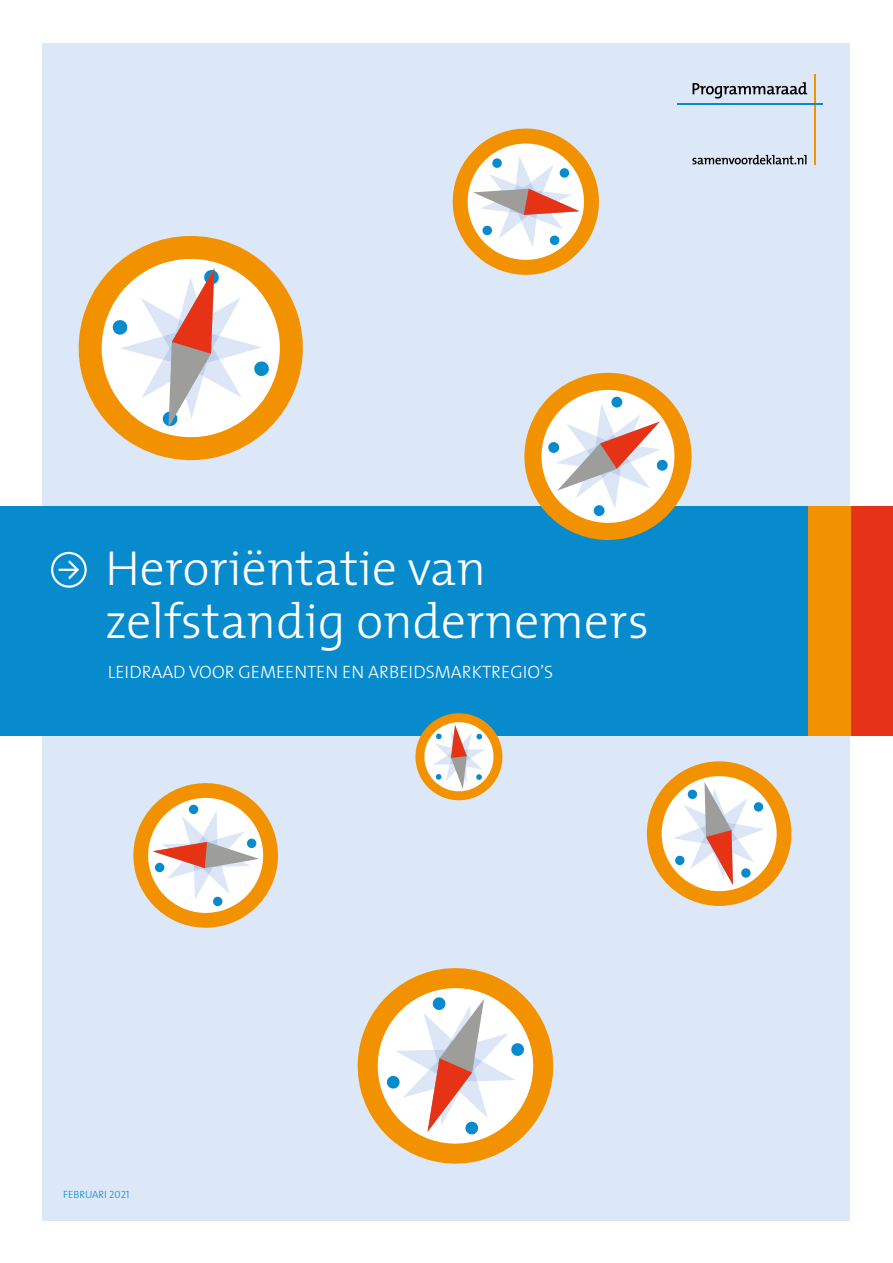
<style>
.page{position:relative;width:893px;height:1263px;background:#fff}
.page>*{position:absolute;margin:0;border:0;box-sizing:border-box;transform-origin:0 0}
.t1{font:300 49.5px "The Mix";color:#fff}
.t2{font:18px "The Mix Light Caps";color:#fff}
.t3{font:10.5px "The Mix Light Caps";color:#088bcc}
</style>
<div class="page">
<div style="left:43px;top:43px;width:807px;height:1177px;background:#dce7f7"></div>
<svg style="left:78px;top:235px;width:225px;height:226px"></svg>
<svg style="left:91px;top:249px;width:199px;height:198px"></svg>
<svg style="left:133px;top:783px;width:145px;height:145px"></svg>
<svg style="left:646px;top:761px;width:146px;height:145px"></svg>
<svg style="left:357px;top:968px;width:197px;height:196px"></svg>
<svg style="left:369px;top:980px;width:172px;height:172px"></svg>
<hr style="left:814px;top:74px;width:2px;height:91px;background:#f39200">
<hr style="left:677px;top:103px;width:145px;height:2px;background:#088bcc">
<svg style="left:693px;top:82px;width:114px;height:17px"></svg>
<svg style="left:692px;top:155px;width:114px;height:9px"></svg>
<div style="left:0;top:506px;width:808px;height:229px;background:#088bcc"></div>
<div style="left:850px;top:506px;width:43px;height:229px;background:#e43317"></div>
<div style="left:808px;top:506px;width:42px;height:229px;background:#f39200"></div>
<svg style="left:51px;top:552px;width:36px;height:36px"></svg>
<svg style="left:524px;top:373px;width:168px;height:167px"></svg>
<svg style="left:452px;top:128px;width:147px;height:147px"></svg>
<svg style="left:411px;top:713px;width:96px;height:88px"></svg>
<p class="t1" style="left:105px;top:528px;width:383px">Heroriëntatie van</p>
<p class="t1" style="left:105px;top:580px;width:546px">zelfstandig ondernemers</p>
<p class="t2" style="left:108px;top:657px;width:447px">LEIDRAAD VOOR GEMEENTEN EN ARBEIDSMARKTREGIO’S</p>
<p class="t3" style="left:63px;top:1186px;width:68px">FEBRUARI 2021</p>
</div>
